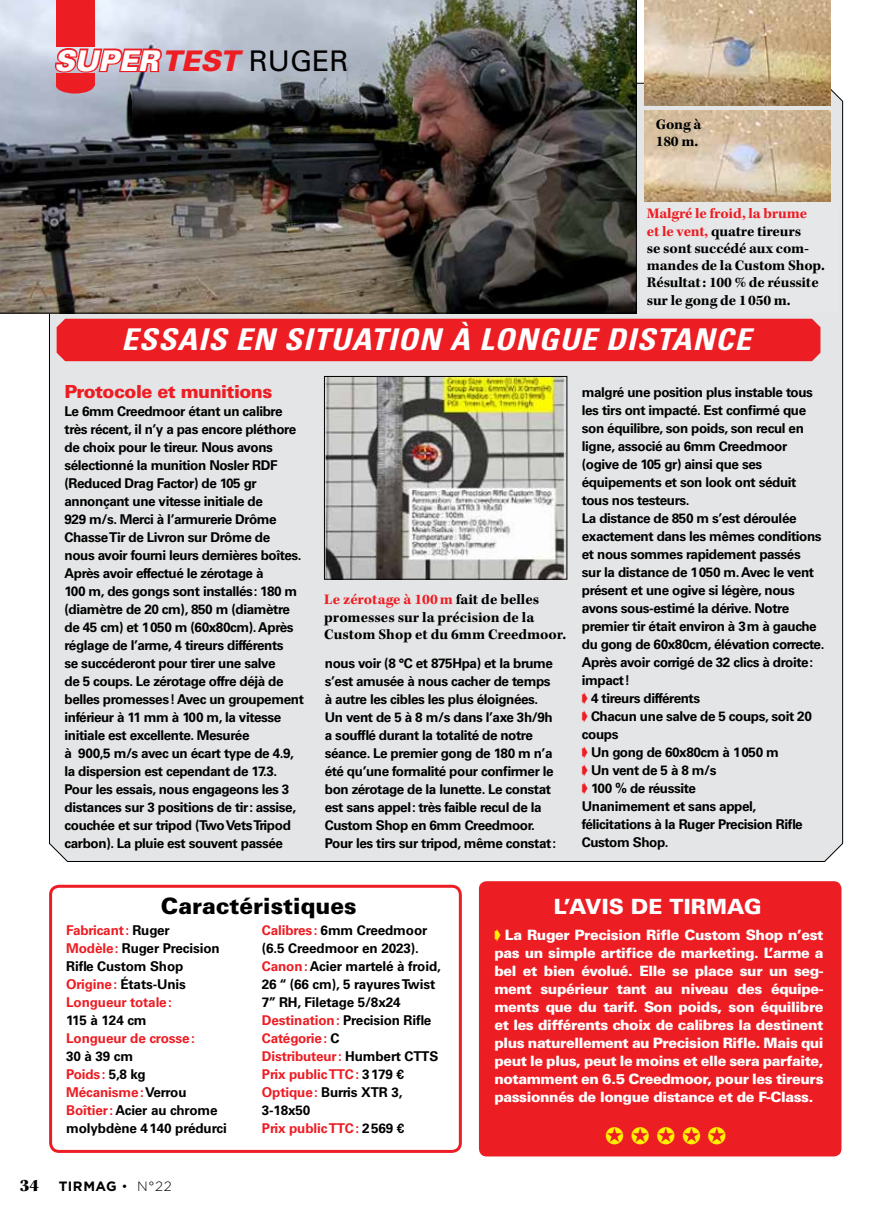
<style>
.page{position:relative;width:893px;height:1212px;background:#fff}
.page>*{position:absolute;margin:0;border:0;box-sizing:border-box;transform-origin:0 0}
.t1{font:italic 700 condensed 30px "Univers LT Std";letter-spacing:.03em;color:#fff;scale:1.09 1}
.t2{font:italic 900 28.5px "Univers LT Std";color:#fff}
.t3{font:24px "Zapf Dingbats ITC";color:#fff200}
.t4{font:900 22.5px "Univers LT Std";color:#000}
.t5{font:900 21px "Univers LT Std";letter-spacing:.005em;color:#fff}
.t6{font:900 18px "Univers LT Std";letter-spacing:-.03em;color:#ed1d24}
.t7{font:700 15px/17.2px "Kepler Std";letter-spacing:-.005em;color:#000}
.t8{font:900 14.25px/18px "Univers LT Std";letter-spacing:-.03em;color:#fff;text-align:justify}
.t9{font:700 13.5px/18px "Univers LT Std";letter-spacing:-.03em;color:#000}
.t10{font:700 13.5px/18px "Univers LT Std";letter-spacing:-.01em;color:#000}
.t11{font:700 13.5px "Univers LT Std";letter-spacing:-.01em;color:#ed1d24}
.t12{font:700 13.5px "Gotham";letter-spacing:.04em;color:#000}
.s1{color:#ed1d24}
.s2{font-weight:400;font-style:normal;color:#000}
.s3{font-family:"Kepler Std";font-weight:900;font-size:18px}
.s4{font-weight:300}
.s5{color:#fff200}
</style>
<div class="page">
<div style="left:49px;top:82px;width:794px;height:780px;background:#e4e5e6"></div>
<img style="left:326px;top:378px;width:239px;height:199px">
<div style="left:324px;top:376px;width:243px;height:203px;border:1px solid #000"></div>
<img style="left:0;top:0;width:636px;height:313px">
<div style="left:57px;top:319px;width:763px;height:42px;background:#ed1d24"></div>
<div style="left:56px;top:0;width:38px;height:46px;background:#ed1d24"></div>
<div style="left:56px;top:74px;width:38px;height:12px;background:#ed1d24"></div>
<div style="left:56px;top:77px;width:38px;height:17px;background:#ed1d24;border-radius:50%"></div>
<div style="left:49px;top:885px;width:413px;height:268px;border:3px solid #ed1d24;border-radius:9px"></div>
<div style="left:478px;top:880px;width:364px;height:277px;background:#ed1d24;border-radius:9px"></div>
<div style="left:477px;top:880px;width:366px;height:278px;border:2px solid #fff;border-radius:9px"></div>
<svg style="left:54px;top:46px;width:109px;height:28px;background:#da6b75"></svg>
<div style="left:641px;top:201px;width:198px;height:112px;background:#e6e7e8"></div>
<img style="left:645px;top:0;width:185px;height:105px">
<img style="left:645px;top:111px;width:185px;height:90px">
<h2 class="t2" style="left:54px;top:42px;width:296px">SUPER<span class="s1">TEST</span> <span class="s2">RUGER</span></h2>
<p class="t7" style="left:656px;top:116px;width:47px">Gong à<br>180 m.</p>
<p class="t7" style="left:647px;top:206px;width:179px"><span class="s1">Malgré le froid, la brume<br>et le vent,</span> quatre tireurs<br>se sont succédé aux com&shy;mandes de la Custom Shop.<br>Résultat: 100 % de réussite sur le gong de 1050 m.</p>
<h1 class="t1" style="left:122px;top:321px;width:579px">ESSAIS EN SITUATION À LONGUE DISTANCE</h1>
<h3 class="t6" style="left:65px;top:380px;width:209px">Protocole et munitions</h3>
<p class="t9" style="left:65px;top:402px;width:241px">Le 6mm Creedmoor étant un calibre très récent, il n’y a pas encore pléthore de choix pour le tireur. Nous avons sélectionné la munition Nosler RDF (Reduced Drag Factor) de 105 gr annonçant une vitesse initiale de<br>929 m/s. Merci à l’armurerie Drôme Chasse Tir de Livron sur Drôme de<br>nous avoir fourni leurs dernières boîtes.<br>Après avoir effectué le zérotage à<br>100 m, des gongs sont installés: 180 m (diamètre de 20 cm), 850 m (diamètre de 45 cm) et 1050 m (60x80cm). Après réglage de l’arme, 4 tireurs différents<br>se succéderont pour tirer une salve<br>de 5 coups. Le zérotage offre déjà de belles promesses! Avec un groupement inférieur à 11 mm à 100 m, la vitesse initiale est excellente. Mesurée<br>à 900,5 m/s avec un écart type de 4.9, la dispersion est cependant de 17.3.<br>Pour les essais, nous engageons les 3 distances sur 3 positions de tir: assise, couchée et sur tripod (Two Vets Tripod carbon). La pluie est souvent passée</p>
<p class="t7" style="left:324px;top:592px;width:243px"><span class="s1">Le zérotage à 100m</span> fait de belles promesses sur la précision de la<br>Custom Shop et du 6mm Creedmoor.</p>
<p class="t9" style="left:325px;top:654px;width:233px">nous voir (8 °C et 875Hpa) et la brume s’est amusée à nous cacher de temps à autre les cibles les plus éloignées.<br>Un vent de 5 à 8 m/s dans l’axe 3h/9h a soufflé durant la totalité de notre séance. Le premier gong de 180 m n’a été qu’une formalité pour confirmer le bon zérotage de la lunette. Le constat est sans appel: très faible recul de la Custom Shop en 6mm Creedmoor.<br>Pour les tirs sur tripod, même constat:</p>
<p class="t9" style="left:582px;top:384px;width:244px">malgré une position plus instable tous les tirs ont impacté. Est confirmé que son équilibre, son poids, son recul en ligne, associé au 6mm Creedmoor (ogive de 105 gr) ainsi que ses équipements et son look ont séduit tous nos testeurs.<br>La distance de 850 m s’est déroulée exactement dans les mêmes conditions et nous sommes rapidement passés<br>sur la distance de 1050 m. Avec le vent présent et une ogive si légère, nous avons sous-estimé la dérive. Notre premier tir était environ à 3m à gauche du gong de 60x80cm, élévation correcte.<br>Après avoir corrigé de 32 clics à droite: impact!<br><span class="s1">➧</span> 4 tireurs différents<br><span class="s1">➧</span> Chacun une salve de 5 coups, soit 20 coups<br><span class="s1">➧</span> Un gong de 60x80cm à 1050 m<br><span class="s1">➧</span> Un vent de 5 à 8 m/s<br><span class="s1">➧</span> 100 % de réussite<br>Unanimement et sans appel, félicitations à la Ruger Precision Rifle<br>Custom Shop.</p>
<h3 class="t4" style="left:161px;top:892px;width:197px">Caractéristiques</h3>
<h3 class="t5" style="left:554px;top:893px;width:209px">L’AVIS DE TIRMAG</h3>
<p class="t10" style="left:66px;top:921px;width:155px"><span class="s1">Fabricant:</span> Ruger<br><span class="s1">Modèle:</span> Ruger Precision<br>Rifle Custom Shop<br><span class="s1">Origine:</span> États-Unis<br><span class="s1">Longueur totale:</span></p>
<p class="t9" style="left:66px;top:1011px;width:82px">115 à 124 cm</p>
<p class="t11" style="left:66px;top:1030px;width:130px">Longueur de crosse:</p>
<p class="t10" style="left:66px;top:1047px;width:162px">30 à 39 cm<br><span class="s1">Poids:</span> 5,8 kg<br><span class="s1">Mécanisme:</span> Verrou<br><span class="s1">Boîtier:</span> Acier au chrome molybdène 4140 prédurci</p>
<p class="t12" style="left:20px;top:1177px;width:154px"><span class="s3">34</span> TIRMAG <span class="s4">• N°22</span></p>
<p class="t10" style="left:262px;top:921px;width:181px"><span class="s1">Calibres:</span> 6mm Creedmoor (6.5 Creedmoor en 2023).<br><span class="s1">Canon:</span> Acier martelé à froid,<br>26 “ (66 cm), 5 rayures Twist<br>7’’ RH, Filetage 5/8x24<br><span class="s1">Destination:</span> Precision Rifle<br><span class="s1">Catégorie:</span> C<br><span class="s1">Distributeur:</span> Humbert CTTS<br><span class="s1">Prix public TTC:</span> 3179 €<br><span class="s1">Optique:</span> Burris XTR 3,<br>3-18x50<br><span class="s1">Prix public TTC:</span> 2569 €</p>
<p class="t8" style="left:494px;top:926px;width:331px"><span class="s5">➧</span> La Ruger Precision Rifle Custom Shop n’est pas un simple artifice de marketing. L’arme a bel et bien évolué. Elle se place sur un seg&shy;ment supérieur tant au niveau des équipe&shy;ments que du tarif. Son poids, son équilibre et les différents choix de calibres la destinent plus naturellement au Precision Rifle. Mais qui peut le plus, peut le moins et elle sera parfaite, notamment en 6.5 Creedmoor, pour les tireurs passionnés de longue distance et de F-Class.</p>
<h3 class="t3" style="left:605px;top:1124px;width:123px">✪ ✪ ✪ ✪ ✪</h3>
</div>
